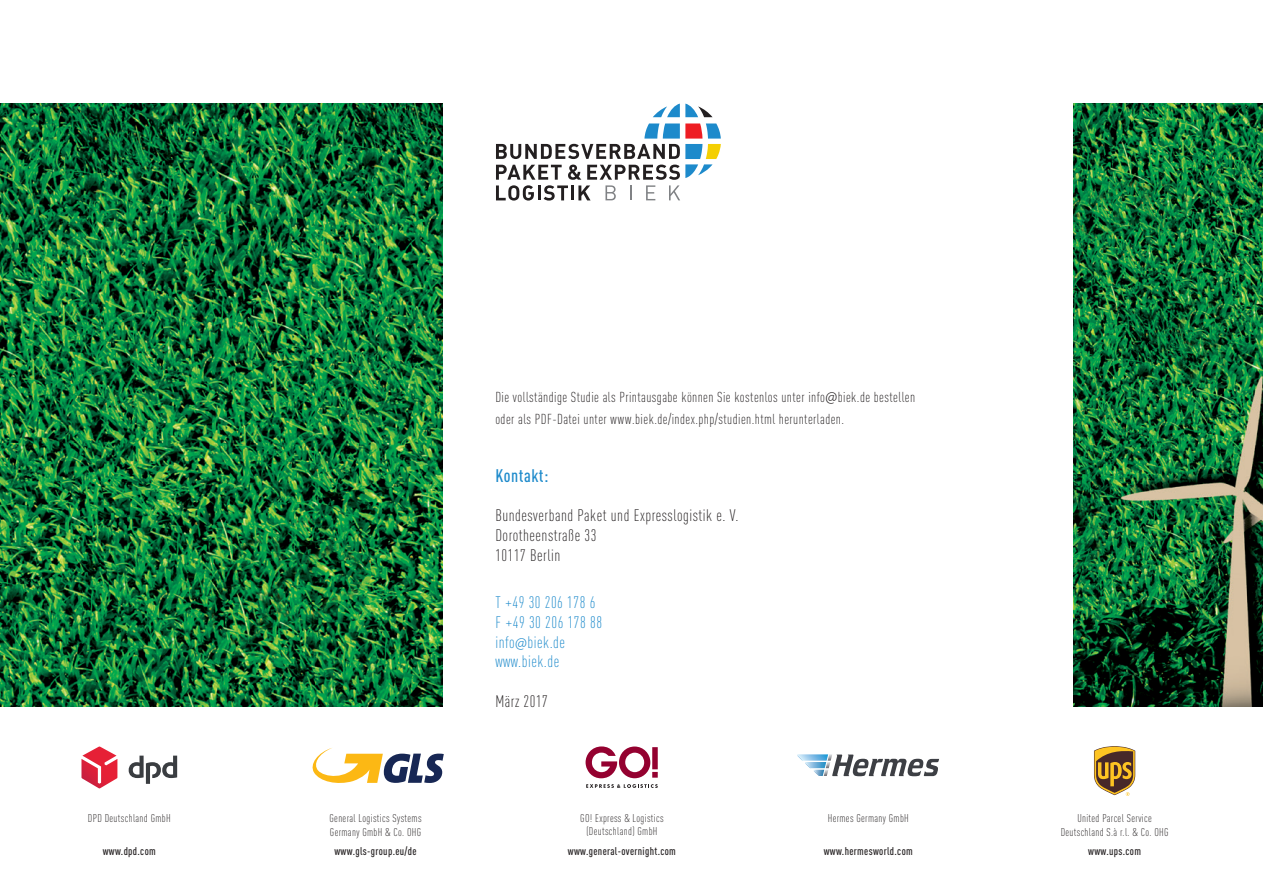
<style>
.page{position:relative;width:1263px;height:893px;background:#fff}
.page>*{position:absolute;margin:0;border:0;box-sizing:border-box;transform-origin:0 0}
.t1{font:500 18px "DIN Cond";letter-spacing:.03em;color:#1d8acb}
.Headline{font:300 16.5px "DIN Cond";letter-spacing:.03em;color:#231f20}
.Headline-2{font:300 16.5px "DIN Cond";letter-spacing:.03em;color:#1d8acb}
.Fließtext{font:300 14.25px/21.8px "DIN Cond";letter-spacing:.03em;color:#231f20}
.Fließtext-2{font:300 11.1px/13.4px "DIN Cond";letter-spacing:.03em;color:#231f20}
.Fließtext-3{font:500 11.1px "DIN Cond";letter-spacing:.03em;color:#231f20}
.s1{font-family:"Myriad Pro";font-size:16.5px}
.s2{font-family:"Myriad Pro"}
</style>
<div class="page">
<img style="left:0;top:103px;width:442px;height:603px">
<img style="left:1074px;top:103px;width:189px;height:603px">
<svg style="left:653px;top:104px;width:59px;height:13px"></svg>
<svg style="left:496px;top:123px;width:225px;height:78px"></svg>
<svg style="left:797px;top:754px;width:142px;height:22px"></svg>
<svg style="left:1094px;top:746px;width:41px;height:50px;background:#a68247"></svg>
<svg style="left:586px;top:746px;width:72px;height:32px"></svg>
<svg style="left:586px;top:784px;width:72px;height:4px"></svg>
<svg style="left:129px;top:756px;width:48px;height:28px"></svg>
<svg style="left:81px;top:747px;width:36px;height:41px"></svg>
<svg style="left:313px;top:748px;width:131px;height:35px"></svg>
<p class="Fließtext-2" style="left:88px;top:811px;width:84px">DPD Deutschland GmbH</p>
<p class="Fließtext-3" style="left:103px;top:844px;width:55px">www.dpd.com</p>
<p class="Fließtext-2" style="left:330px;top:812px;width:93px">General Logistics Systems<br>Germany GmbH &amp; Co. OHG</p>
<p class="Fließtext-3" style="left:334px;top:845px;width:84px">www.gls-group.eu/de</p>
<p class="Fließtext" style="left:495px;top:386px;width:421px">Die vollständige Studie als Printausgabe können Sie kostenlos unter info<span class="s1">@</span>biek.de bestellen oder als PDF-Datei unter www.biek.de/index.php/studien.html herunterladen.</p>
<p class="t1" style="left:495px;top:465px;width:55px">Kontakt:</p>
<p class="Headline" style="left:495px;top:506px;width:244px">Bundesverband Paket und Expresslogistik e. V.</p>
<p class="Headline" style="left:495px;top:526px;width:102px">Dorotheenstraße 33</p>
<p class="Headline" style="left:495px;top:546px;width:67px">10117 Berlin</p>
<p class="Headline-2" style="left:495px;top:593px;width:101px">T +49 30 206 178 6</p>
<p class="Headline-2" style="left:495px;top:613px;width:108px">F +49 30 206 178 88</p>
<p class="Headline-2" style="left:495px;top:632px;width:71px">info<span class="s2">@</span>biek.de</p>
<p class="Headline-2" style="left:495px;top:652px;width:65px">www.biek.de</p>
<p class="Headline" style="left:495px;top:692px;width:54px">März 2017</p>
<p class="Fließtext-2" style="left:580px;top:811px;width:85px">GO! Express &amp; Logistics</p>
<p class="Fließtext-2" style="left:586px;top:824px;width:73px">(Deutschland) GmbH</p>
<p class="Fließtext-3" style="left:568px;top:844px;width:109px">www.general-overnight.com</p>
<p class="Fließtext-2" style="left:828px;top:812px;width:83px">Hermes Germany GmbH</p>
<p class="Fließtext-3" style="left:824px;top:845px;width:91px">www.hermesworld.com</p>
<p class="Fließtext-2" style="left:1077px;top:812px;width:76px">United Parcel Service</p>
<p class="Fließtext-2" style="left:1061px;top:825px;width:109px">Deutschland S.à r.l. &amp; Co. OHG</p>
<p class="Fließtext-3" style="left:1088px;top:845px;width:54px">www.ups.com</p>
</div>
